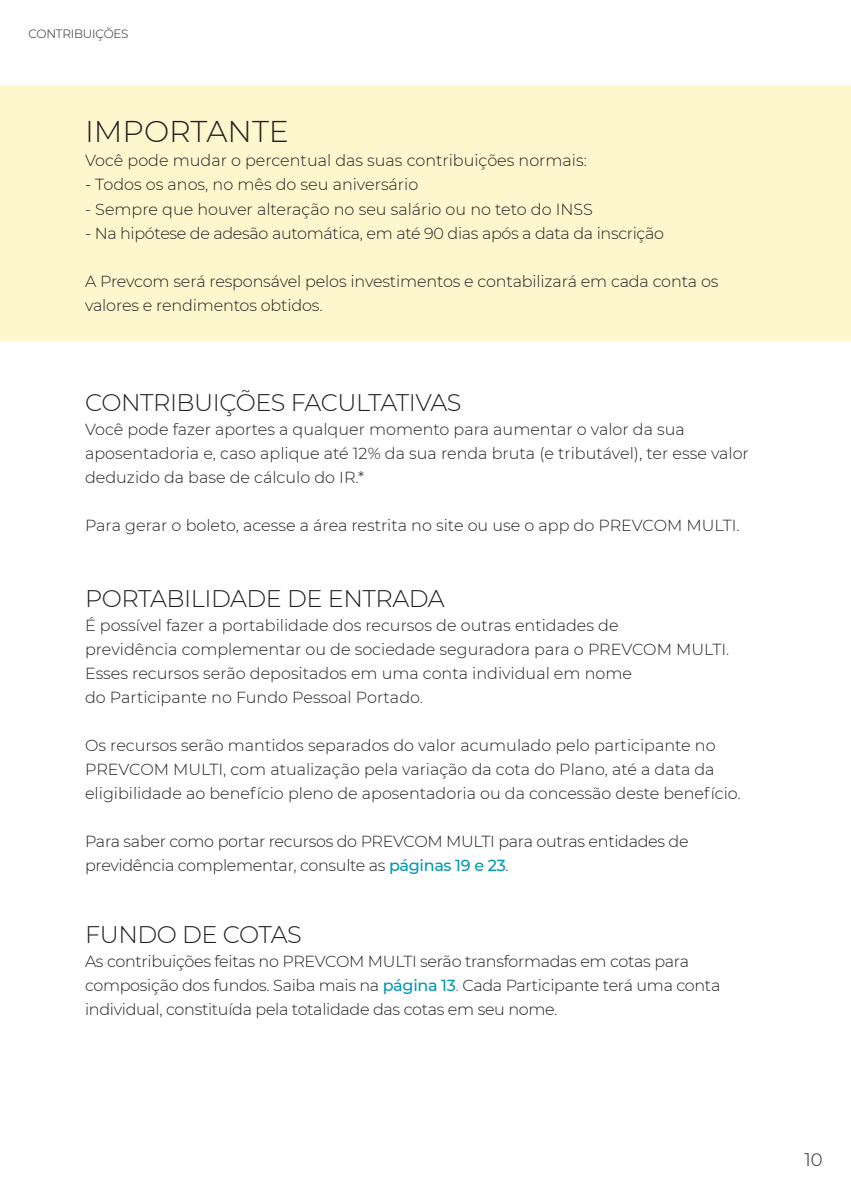
<style>
.page{position:relative;width:851px;height:1191px;background:#fff}
.page>*{position:absolute;margin:0;border:0;box-sizing:border-box;transform-origin:0 0}
.t1{font:300 30px "Montserrat";color:#231f20}
.t2{font:300 24px "Montserrat";letter-spacing:-.02em;color:#231f20}
.t3{font:300 18px "Montserrat";color:#231f20}
.t4{font:300 16px/24px "Montserrat";color:#231f20}
.t5{font:300 16px/24px "Montserrat";letter-spacing:-.02em;color:#231f20}
.t6{font:300 12px "Montserrat";letter-spacing:-.02em;color:#231f20}
.s1{font-weight:500;color:#0098b0}
.s2{color:#c4121a}
</style>
<div class="page">
<div style="left:0;top:85px;width:850px;height:255px;background:#fef6cd"></div>
<p class="t6" style="left:28px;top:26px;width:102px">CONTRIBUIÇÕES</p>
<p class="t1" style="left:85px;top:111px;width:205px">IMPORTANTE</p>
<p class="t4" style="left:85px;top:148px;width:503px">Você pode mudar o percentual das suas contribuições normais:</p>
<p class="t4" style="left:85px;top:172px;width:334px">- Todos os anos, no mês do seu aniversário</p>
<p class="t4" style="left:85px;top:196px;width:509px">- Sempre que houver alteração no seu salário ou no teto do INSS</p>
<p class="t5" style="left:85px;top:220px;width:580px">- Na hipótese de adesão automática, em até 90 dias após a data da inscrição</p>
<p class="t4" style="left:85px;top:268px;width:634px">A Prevcom será responsável pelos investimentos e contabilizará em cada conta os valores e rendimentos obtidos.</p>
<p class="t2" style="left:85px;top:386px;width:378px">CONTRIBUIÇÕES FACULTATIVAS</p>
<p class="t4" style="left:85px;top:416px;width:665px">Você pode fazer aportes a qualquer momento para aumentar o valor da sua aposentadoria e, caso aplique até 12% da sua renda bruta (e tributável), ter esse valor deduzido da base de cálculo do IR.*</p>
<p class="t4" style="left:85px;top:512px;width:656px">Para gerar o boleto, acesse a área restrita no site ou use o app do PREVCOM MULTI.</p>
<p class="t2" style="left:85px;top:582px;width:361px">PORTABILIDADE DE ENTRADA</p>
<p class="t4" style="left:85px;top:612px;width:645px">É possível fazer a portabilidade dos recursos de outras entidades de<br>previdência complementar ou de sociedade seguradora para o PREVCOM MULTI.<br>Esses recursos serão depositados em uma conta individual em nome<br>do Participante no Fundo Pessoal Portado.</p>
<p class="t4" style="left:85px;top:732px;width:657px">Os recursos serão mantidos separados do valor acumulado pelo participante no<br>PREVCOM MULTI, com atualização pela variação da cota do Plano, até a data da eligibilidade ao benefício pleno de aposentadoria ou da concessão deste benefício.</p>
<p class="t5" style="left:85px;top:828px;width:605px">Para saber como portar recursos do PREVCOM MULTI para outras entidades de previdência complementar, consulte as <span class="s1">páginas 19 e 23</span>.</p>
<p class="t2" style="left:85px;top:918px;width:218px">FUNDO DE COTAS</p>
<p class="t5" style="left:85px;top:948px;width:636px">As contribuições feitas no PREVCOM MULTI serão transformadas em cotas para composição dos fundos. Saiba mais na <span class="s1">página 13</span><span class="s2">.</span> Cada Participante terá uma conta individual, constituída pela totalidade das cotas em seu nome.</p>
<p class="t3" style="left:804px;top:1147px;width:20px">10</p>
</div>
